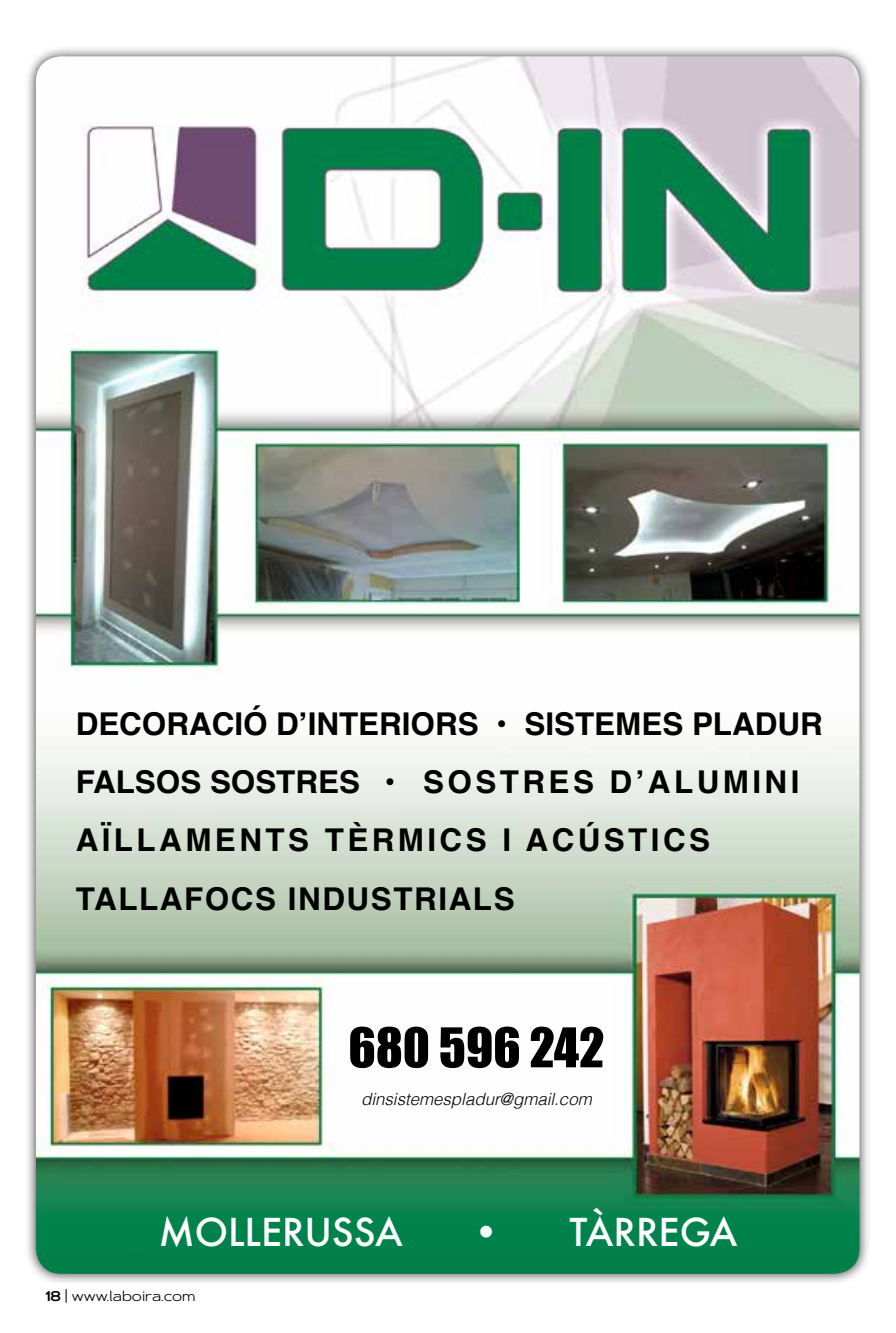
<style>
.page{position:relative;width:896px;height:1333px;background:#fff}
.page>*{position:absolute;margin:0;border:0;box-sizing:border-box;transform-origin:0 0}
.t1{font:50.6px "Impact";color:#000}
.t2{font:500 37.4px "Futura";color:#fff}
.t3{font:700 31.4px/58.4px "Helvetica";letter-spacing:.05em;color:#000}
.t4{font:italic 300 16.8px "Helvetica";color:#000}
.t5{font:14px "Artegra Sans Extended";color:#000}
.s1{font-weight:600}
</style>
<div class="page">
<div style="left:24px;top:45px;width:847px;height:1239px;background:#000;opacity:.75"></div>
<img style="left:36px;top:56px;width:823px;height:1217px">
<p class="t3" style="left:76px;top:694px;width:748px">DECORACIÓ D’INTERIORS • SISTEMES PLADUR<br>FALSOS SOSTRES • SOSTRES D’ALUMINI<br>AÏLLAMENTS TÈRMICS I ACÚSTICS<br>TALLAFOCS INDUSTRIALS</p>
<h1 class="t1" style="left:348px;top:1008px;width:257px">680 596 242</h1>
<p class="t4" style="left:361px;top:1084px;width:232px">dinsistemespladur@gmail.com</p>
<p class="t2" style="left:159px;top:1205px;width:245px">MOLLERUSSA</p>
<p class="t2" style="left:472px;top:1205px;width:267px">• TÀRREGA</p>
<p class="t5" style="left:45px;top:1286px;width:152px"><span class="s1">18</span> | www.laboira.com</p>
</div>
